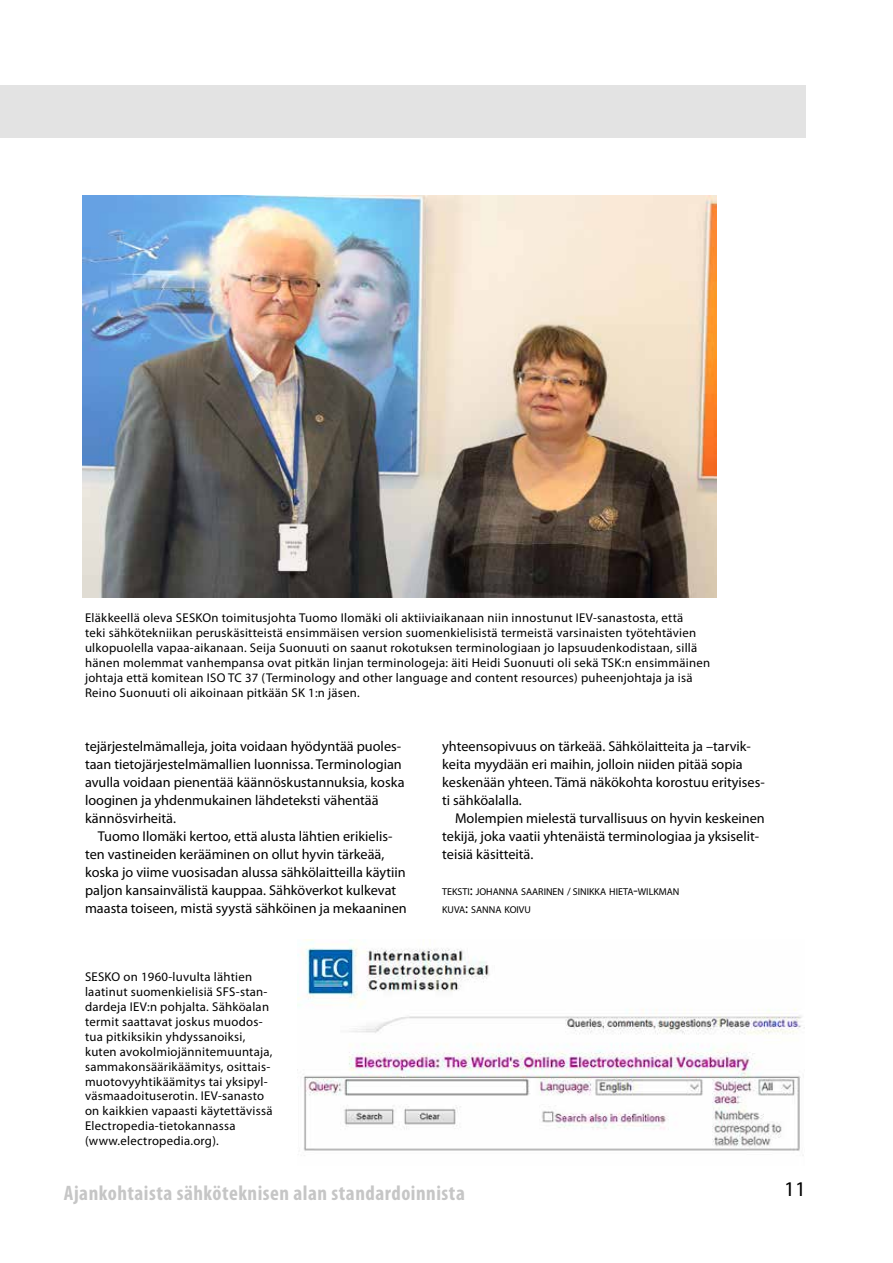
<style>
.page{position:relative;width:893px;height:1263px;background:#fff}
.page>*{position:absolute;margin:0;border:0;box-sizing:border-box;transform-origin:0 0}
.t1{font:700 condensed 21px "Myriad Pro";letter-spacing:.025em;color:#c6c6c6}
.t2{font:21px "Myriad Pro";color:#000}
.t3{font:14.25px/18px "Myriad Pro";color:#000}
.t4{font:12.75px/15px "Myriad Pro";letter-spacing:.02em;color:#000}
.t5{font:10.05px/18px "Myriad Pro";color:#000}
.s1{font-size:14.25px}
.s2{font-size:10.5px}
</style>
<div class="page">
<div style="left:0;top:85px;width:806px;height:52px;background:#e3e3e3"></div>
<img style="left:298px;top:939px;width:507px;height:217px">
<img style="left:83px;top:196px;width:633px;height:402px">
<p class="t4" style="left:85px;top:610px;width:627px">Eläkkeellä oleva SESKOn toimitusjohta Tuomo Ilomäki oli aktiiviaikanaan niin innostunut IEV-sanastosta, että<br>teki sähkötekniikan peruskäsitteistä ensimmäisen version suomenkielisistä termeistä varsinaisten työtehtävien ulkopuolella vapaa-aikanaan. Seija Suonuuti on saanut rokotuksen terminologiaan jo lapsuudenkodistaan, sillä hänen molemmat vanhempansa ovat pitkän linjan terminologeja: äiti Heidi Suonuuti oli sekä TSK:n ensimmäinen johtaja että komitean ISO TC 37 (Terminology and other language and content resources) puheenjohtaja ja isä Reino Suonuuti oli aikoinaan pitkään SK 1:n jäsen.</p>
<p class="t3" style="left:85px;top:737px;width:321px">tejärjestelmämalleja, joita voidaan hyödyntää puoles&shy;taan tietojärjestelmämallien luonnissa. Terminologian avulla voidaan pienentää käännöskustannuksia, koska looginen ja yhdenmukainen lähdeteksti vähentää kännösvirheitä.</p>
<p class="t3" style="left:85px;top:827px;width:323px;text-indent:13px">Tuomo Ilomäki kertoo, että alusta lähtien erikielis&shy;ten vastineiden kerääminen on ollut hyvin tärkeää, koska jo viime vuosisadan alussa sähkölaitteilla käytiin paljon kansainvälistä kauppaa. Sähköverkot kulkevat maasta toiseen, mistä syystä sähköinen ja mekaaninen</p>
<p class="t4" style="left:85px;top:968px;width:189px">SESKO on 1960-luvulta lähtien laatinut suomenkielisiä SFS-stan&shy;dardeja IEV:n pohjalta. Sähköalan termit saattavat joskus muodos&shy;tua pitkiksikin yhdyssanoiksi, kuten avokolmiojännitemuuntaja, sammakonsäärikäämitys, osittais&shy;muotovyyhtikäämitys tai yksipyl&shy;väsmaadoituserotin. IEV-sanasto on kaikkien vapaasti käytettävissä Electropedia-tietokannassa (www.electropedia.org).</p>
<p class="t3" style="left:442px;top:737px;width:324px">yhteensopivuus on tärkeää. Sähkölaitteita ja –tarvik&shy;keita myydään eri maihin, jolloin niiden pitää sopia keskenään yhteen. Tämä näkökohta korostuu erityises&shy;ti sähköalalla.</p>
<p class="t3" style="left:442px;top:809px;width:324px;text-indent:13px">Molempien mielestä turvallisuus on hyvin keskeinen tekijä, joka vaatii yhtenäistä terminologiaa ja yksiselit&shy;teisiä käsitteitä.</p>
<p class="t5" style="left:442px;top:883px;width:239px">TEKSTI<span class="s1">:</span> JOHANNA SAARINEN <span class="s2">/</span> SINIKKA HIETA<span class="s1">-</span>WILKMAN<br>KUVA<span class="s1">:</span> SANNA KOIVU</p>
<h1 class="t1" style="left:64px;top:1179px;width:403px">Ajankohtaista sähköteknisen alan standardoinnista</h1>
<h1 class="t2" style="left:784px;top:1176px;width:23px">11</h1>
</div>
